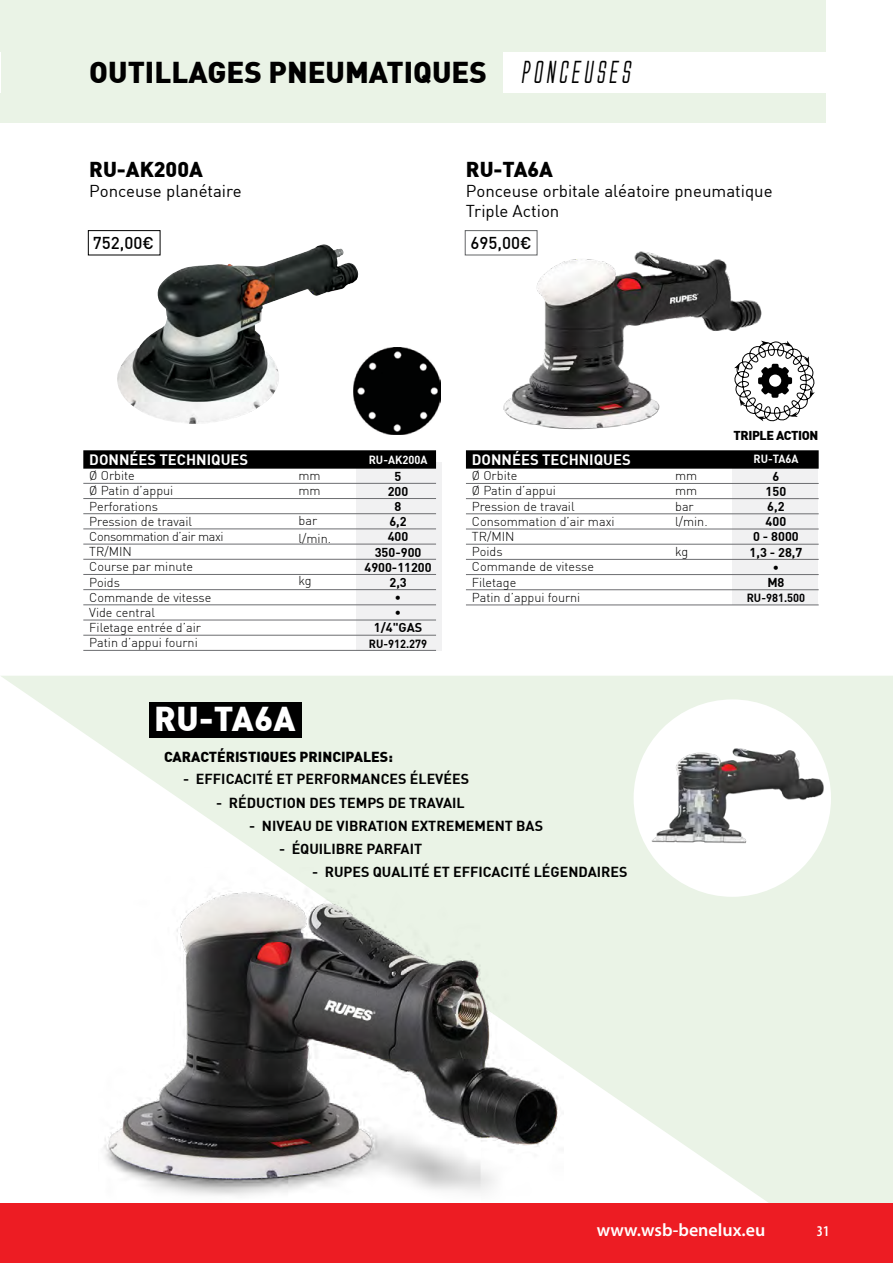
<style>
.page{position:relative;width:893px;height:1263px;background:#fff}
.page>*{position:absolute;margin:0;border:0;box-sizing:border-box;transform-origin:0 0}
.t1{font:900 33.75px "DIN";letter-spacing:.01em;color:#fff}
.t2{font:900 29.55px "DIN";color:#000}
.t3{font:900 21.15px "DIN";color:#000}
.t4{font:600 18px "Myriad Pro";color:#fff}
.t5{font:16.8px/20.2px "DIN";color:#000}
.t6{font:500 16.8px "DIN";color:#000}
.t7{font:600 condensed 15px "Myriad Pro";color:#fff}
.t8{font:700 14.7px "DIN";color:#fff}
.t9{font:700 14.25px "DIN";color:#000}
.t10{font:900 14.25px "DIN";color:#000}
.t11{font:300 12.6px/15.1px "DIN";color:#000}
.t12{font:700 12.6px/15.1px "DIN";color:#000;text-align:center}
.t13{font:900 12.6px "DIN";letter-spacing:-.03em;color:#000}
.t14{font:700 11.55px "DIN";color:#000;scale:.95 1}
.t15{font:700 11.55px "DIN";color:#fff;scale:.95 1}
.s1{font-family:"Alien League";font-weight:700;font-style:italic}
</style>
<div class="page">
<div style="left:0;top:0;width:825px;height:123px;background:#eaf3e6"></div>
<img style="left:111px;top:244px;width:248px;height:180px">
<img style="left:353px;top:347px;width:87px;height:87px">
<div style="left:357px;top:462px;width:85px;height:189px;background:#f1f1f2"></div>
<svg style="left:1px;top:676px;width:892px;height:527px;fill:#eaf3e6"></svg>
<svg style="left:767px;top:341px;width:48px;height:81px"></svg>
<img style="left:497px;top:251px;width:270px;height:179px">
<div style="left:733px;top:461px;width:85px;height:144px;background:#f1f1f2"></div>
<img style="left:99px;top:867px;width:465px;height:336px">
<div style="left:634px;top:699px;width:197px;height:198px;background:#fff;border-radius:50%"></div>
<img style="left:634px;top:715px;width:197px;height:172px">
<div style="left:149px;top:702px;width:153px;height:35px;background:#000"></div>
<div style="left:503px;top:52px;width:363px;height:41px;background:#fff"></div>
<div style="left:83px;top:450px;width:353px;height:19px;background:#000"></div>
<hr style="left:83px;top:483px;width:353px;height:1px;background:#6d6e71">
<hr style="left:83px;top:498px;width:353px;height:1px;background:#6d6e71">
<hr style="left:83px;top:513px;width:353px;height:1px;background:#6d6e71">
<hr style="left:83px;top:529px;width:353px;height:1px;background:#6d6e71">
<hr style="left:83px;top:544px;width:353px;height:1px;background:#6d6e71">
<hr style="left:83px;top:559px;width:353px;height:1px;background:#6d6e71">
<hr style="left:83px;top:574px;width:353px;height:1px;background:#6d6e71">
<hr style="left:83px;top:589px;width:353px;height:1px;background:#6d6e71">
<hr style="left:83px;top:605px;width:353px;height:1px;background:#6d6e71">
<hr style="left:83px;top:620px;width:353px;height:1px;background:#6d6e71">
<hr style="left:83px;top:635px;width:353px;height:1px;background:#6d6e71">
<hr style="left:83px;top:650px;width:353px;height:1px;background:#6d6e71">
<div style="left:466px;top:450px;width:353px;height:19px;background:#000"></div>
<hr style="left:466px;top:483px;width:353px;height:1px;background:#6d6e71">
<hr style="left:466px;top:498px;width:353px;height:1px;background:#6d6e71">
<hr style="left:466px;top:514px;width:353px;height:1px;background:#6d6e71">
<hr style="left:466px;top:529px;width:353px;height:1px;background:#6d6e71">
<hr style="left:466px;top:544px;width:353px;height:1px;background:#6d6e71">
<hr style="left:466px;top:559px;width:353px;height:1px;background:#6d6e71">
<hr style="left:466px;top:574px;width:353px;height:1px;background:#6d6e71">
<hr style="left:466px;top:589px;width:353px;height:1px;background:#6d6e71">
<hr style="left:466px;top:605px;width:353px;height:1px;background:#6d6e71">
<div style="left:88px;top:230px;width:72px;height:25px;border:1px solid #000"></div>
<div style="left:465px;top:230px;width:72px;height:25px;border:1px solid #626466"></div>
<div style="left:0;top:1203px;width:893px;height:60px;background:#ed1c23"></div>
<h2 class="t2" style="left:89px;top:53px;width:545px">OUTILLAGES PNEUMATIQUES <span class="s1">PONCEUSES</span></h2>
<h3 class="t3" style="left:89px;top:155px;width:115px">RU-AK200A</h3>
<h3 class="t5" style="left:89px;top:180px;width:154px">Ponceuse planétaire</h3>
<h3 class="t3" style="left:466px;top:155px;width:88px">RU-TA6A</h3>
<h3 class="t5" style="left:466px;top:180px;width:308px">Ponceuse orbitale aléatoire pneumatique<br>Triple Action</h3>
<h3 class="t6" style="left:93px;top:232px;width:63px">752,00€</h3>
<h3 class="t6" style="left:471px;top:232px;width:63px">695,00€</h3>
<p class="t8" style="left:89px;top:450px;width:160px">DONNÉES TECHNIQUES</p>
<p class="t11" style="left:89px;top:468px;width:136px">Ø Orbite<br>Ø Patin d’appui<br>Perforations<br>Pression de travail<br>Consommation d’air maxi<br>TR/MIN<br>Course par minute<br>Poids<br>Commande de vitesse<br>Vide central<br>Filetage entrée d’air<br>Patin d’appui fourni</p>
<p class="t11" style="left:299px;top:468px;width:24px">mm mm</p>
<p class="t11" style="left:299px;top:512px;width:34px;line-height:17.2px">bar l/min.</p>
<p class="t11" style="left:299px;top:573px;width:15px">kg</p>
<h1 class="t1" style="left:154px;top:697px;width:143px">RU-TA6A</h1>
<p class="t15" style="left:369px;top:452px;width:63px">RU-AK200A</p>
<p class="t12" style="left:364px;top:468px;width:69px">5<br>200<br>8<br>6,2<br>400<br>350-900<br>4900-11200<br>2,3<br>•<br>•<br>1/4"GAS</p>
<p class="t14" style="left:369px;top:636px;width:63px">RU-912.279</p>
<p class="t10" style="left:164px;top:747px;width:230px">CARACTÉRISTIQUES PRINCIPALES:</p>
<p class="t8" style="left:472px;top:450px;width:160px">DONNÉES TECHNIQUES</p>
<p class="t11" style="left:472px;top:468px;width:144px">Ø Orbite<br>Ø Patin d’appui<br>Pression de travail<br>Consommation d’air maxi<br>TR/MIN<br>Poids<br>Commande de vitesse<br>Filetage<br>Patin d’appui fourni</p>
<p class="t11" style="left:675px;top:468px;width:34px">mm mm bar l/min.</p>
<p class="t11" style="left:675px;top:544px;width:15px">kg</p>
<p class="t9" style="left:183px;top:770px;width:287px">- EFFICACITÉ ET PERFORMANCES ÉLEVÉES</p>
<p class="t9" style="left:216px;top:793px;width:250px">- RÉDUCTION DES TEMPS DE TRAVAIL</p>
<p class="t9" style="left:249px;top:816px;width:295px">- NIVEAU DE VIBRATION EXTREMEMENT BAS</p>
<p class="t9" style="left:279px;top:840px;width:145px">- ÉQUILIBRE PARFAIT</p>
<p class="t9" style="left:312px;top:863px;width:317px">- RUPES QUALITÉ ET EFFICACITÉ LÉGENDAIRES</p>
<p class="t13" style="left:733px;top:427px;width:86px">TRIPLE ACTION</p>
<p class="t15" style="left:753px;top:451px;width:49px">RU-TA6A</p>
<p class="t12" style="left:750px;top:468px;width:54px">6<br>150<br>6,2<br>400<br>0 - 8000<br>1,3 - 28,7 •<br>M8</p>
<p class="t14" style="left:747px;top:590px;width:63px">RU-981.500</p>
<h3 class="t4" style="left:597px;top:1218px;width:170px">www.wsb-benelux.eu</h3>
<p class="t7" style="left:817px;top:1223px;width:14px">31</p>
</div>
